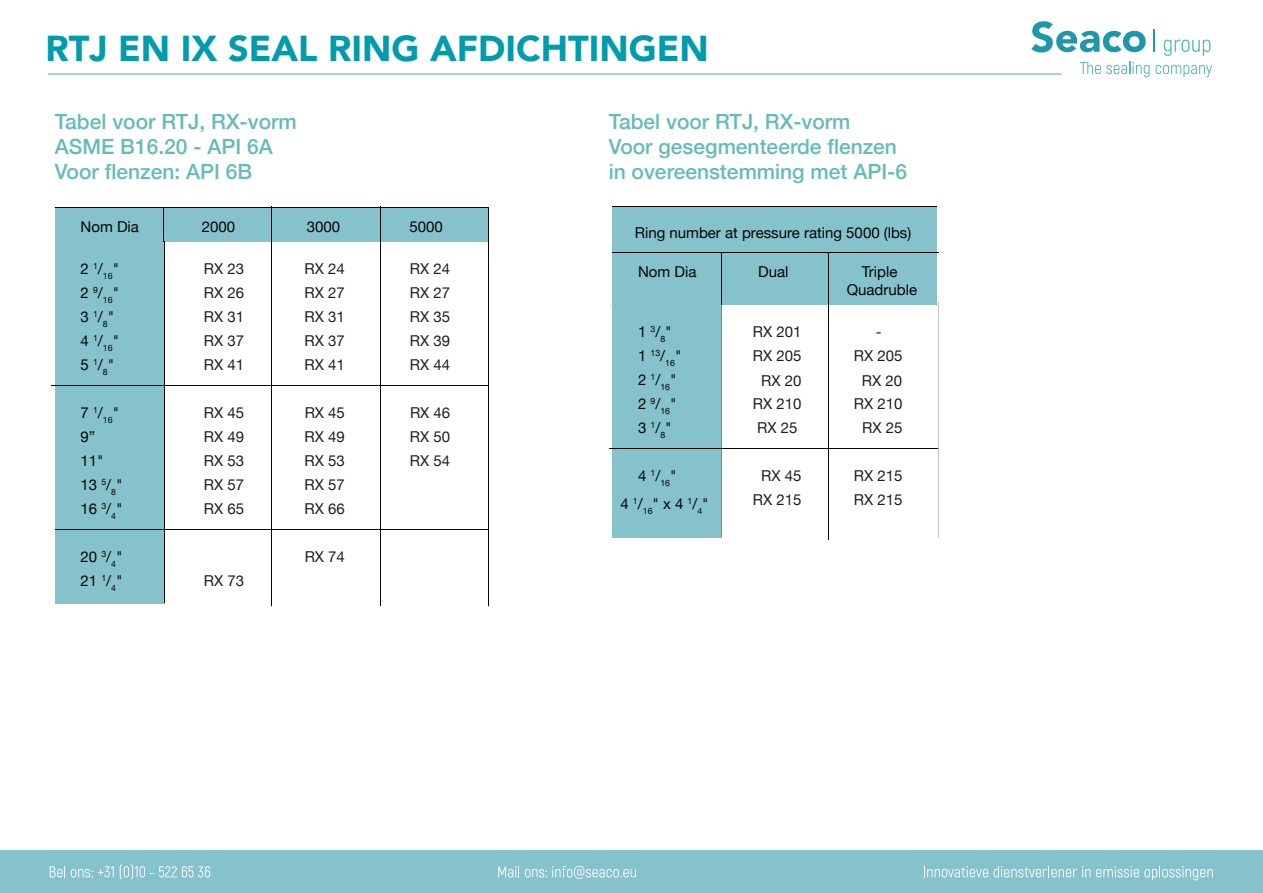
<style>
.page{position:relative;width:1263px;height:893px;background:#fff}
.page>*{position:absolute;margin:0;border:0;box-sizing:border-box;transform-origin:0 0}
.t1{font:900 36px "Avenir";color:#009bac}
.t2{font:500 21px/25.2px "Helvetica Neue";color:#66bbb9}
.t3{font:15px/18px "Helvetica Neue";color:#040503;text-align:center}
.t4{font:15px "Helvetica Neue";color:#211e1e}
.t5{font:8.7px "Helvetica Neue";color:#040503}
.s1{font-size:15px}
</style>
<div class="page">
<hr style="left:48px;top:73px;width:1013px;height:2px;background:#66bbb9">
<svg style="left:1031px;top:21px;width:115px;height:31px"></svg>
<svg style="left:1164px;top:40px;width:46px;height:16px"></svg>
<hr style="left:1153px;top:29px;width:2px;height:23px;background:#1d97aa">
<svg style="left:1080px;top:62px;width:69px;height:15px"></svg>
<svg style="left:1155px;top:65px;width:57px;height:12px"></svg>
<div style="left:0;top:850px;width:1263px;height:43px;background:#85c2cc"></div>
<svg style="left:50px;top:866px;width:15px;height:11px"></svg>
<svg style="left:71px;top:866px;width:43px;height:11px"></svg>
<svg style="left:120px;top:864px;width:90px;height:15px"></svg>
<svg style="left:498px;top:866px;width:21px;height:11px"></svg>
<svg style="left:525px;top:866px;width:111px;height:13px"></svg>
<svg style="left:924px;top:866px;width:64px;height:11px"></svg>
<svg style="left:994px;top:866px;width:96px;height:11px"></svg>
<svg style="left:1096px;top:866px;width:117px;height:14px"></svg>
<div style="left:55px;top:242px;width:109px;height:361px;background:#85c2cc"></div>
<div style="left:55px;top:207px;width:433px;height:35px;background:#85c2cc"></div>
<hr style="left:164px;top:385px;width:324px;height:1px;background:#050705">
<hr style="left:164px;top:529px;width:324px;height:1px;background:#050705">
<hr style="left:55px;top:207px;width:433px;height:1px;background:#050705">
<hr style="left:164px;top:242px;width:1px;height:361px;background:#050705">
<hr style="left:271px;top:242px;width:1px;height:364px;background:#050705">
<hr style="left:380px;top:242px;width:1px;height:364px;background:#050705">
<hr style="left:488px;top:207px;width:1px;height:399px;background:#050705">
<hr style="left:51px;top:385px;width:113px;height:1px;background:#040503">
<hr style="left:55px;top:529px;width:113px;height:1px;background:#040503">
<hr style="left:163px;top:207px;width:1px;height:35px;background:#040503">
<hr style="left:271px;top:206px;width:1px;height:35px;background:#040503">
<hr style="left:380px;top:206px;width:1px;height:35px;background:#040503">
<div style="left:612px;top:305px;width:109px;height:232px;background:#85c2cc"></div>
<div style="left:612px;top:206px;width:324px;height:99px;background:#85c2cc"></div>
<hr style="left:721px;top:448px;width:217px;height:1px;background:#050705">
<hr style="left:612px;top:206px;width:325px;height:1px;background:#050705">
<hr style="left:828px;top:305px;width:1px;height:235px;background:#050705">
<hr style="left:609px;top:448px;width:112px;height:1px;background:#040503">
<hr style="left:721px;top:253px;width:1px;height:52px;background:#040503">
<hr style="left:828px;top:252px;width:1px;height:52px;background:#040503">
<hr style="left:612px;top:252px;width:326px;height:1px;background:#040503">
<h1 class="t1" style="left:45px;top:25px;width:665px">RTJ EN IX SEAL RING AFDICHTINGEN</h1>
<h2 class="t2" style="left:55px;top:108px;width:243px">Tabel voor RTJ, RX-vorm<br>ASME B16.20 - API 6A<br>Voor flenzen: API 6B</h2>
<p class="t3" style="left:81px;top:217px;width:60px">Nom Dia</p>
<p class="t3" style="left:202px;top:217px;width:35px">2000</p>
<p class="t3" style="left:307px;top:217px;width:35px">3000</p>
<p class="t3" style="left:409px;top:217px;width:35px">5000</p>
<p class="t3" style="left:81px;top:259px;width:40px">2 <sup>1</sup>/<sub>16</sub>"</p>
<p class="t4" style="left:204px;top:259px;width:42px">RX 23</p>
<p class="t4" style="left:305px;top:259px;width:42px">RX 24</p>
<p class="t4" style="left:410px;top:259px;width:42px">RX 24</p>
<p class="t3" style="left:81px;top:283px;width:40px">2 <sup>9</sup>/<sub>16</sub>"</p>
<p class="t4" style="left:204px;top:283px;width:42px">RX 26</p>
<p class="t4" style="left:305px;top:283px;width:42px">RX 27</p>
<p class="t4" style="left:410px;top:283px;width:42px">RX 27</p>
<p class="t3" style="left:81px;top:307px;width:35px">3 <sup>1</sup>/<sub>8</sub>"</p>
<p class="t4" style="left:204px;top:307px;width:42px">RX 31</p>
<p class="t4" style="left:305px;top:307px;width:42px">RX 31</p>
<p class="t4" style="left:410px;top:307px;width:42px">RX 35</p>
<p class="t3" style="left:81px;top:331px;width:40px">4 <sup>1</sup>/<sub>16</sub>"</p>
<p class="t4" style="left:204px;top:331px;width:42px">RX 37</p>
<p class="t4" style="left:305px;top:331px;width:42px">RX 37</p>
<p class="t4" style="left:410px;top:331px;width:42px">RX 39</p>
<p class="t3" style="left:81px;top:355px;width:35px">5 <sup>1</sup>/<sub>8</sub>"</p>
<p class="t4" style="left:204px;top:355px;width:42px">RX 41</p>
<p class="t4" style="left:305px;top:355px;width:42px">RX 41</p>
<p class="t4" style="left:410px;top:355px;width:42px">RX 44</p>
<p class="t3" style="left:81px;top:403px;width:40px">7 <sup>1</sup>/<sub>16</sub>"</p>
<p class="t4" style="left:204px;top:403px;width:42px">RX 45</p>
<p class="t4" style="left:305px;top:403px;width:42px">RX 45</p>
<p class="t4" style="left:410px;top:403px;width:42px">RX 46</p>
<p class="t3" style="left:81px;top:427px;width:16px">9”</p>
<p class="t4" style="left:204px;top:427px;width:42px">RX 49</p>
<p class="t4" style="left:305px;top:427px;width:42px">RX 49</p>
<p class="t4" style="left:410px;top:427px;width:42px">RX 50</p>
<p class="t3" style="left:81px;top:451px;width:25px">11"</p>
<p class="t4" style="left:204px;top:451px;width:42px">RX 53</p>
<p class="t4" style="left:305px;top:451px;width:42px">RX 53</p>
<p class="t4" style="left:410px;top:451px;width:42px">RX 54</p>
<p class="t3" style="left:81px;top:475px;width:43px">13 <sup>5</sup>/<sub>8</sub>"</p>
<p class="t4" style="left:204px;top:475px;width:42px">RX 57</p>
<p class="t4" style="left:305px;top:475px;width:42px">RX 57</p>
<p class="t3" style="left:81px;top:499px;width:43px">16 <sup>3</sup>/<sub>4</sub>"</p>
<p class="t4" style="left:204px;top:499px;width:42px">RX 65</p>
<p class="t4" style="left:305px;top:499px;width:42px">RX 66</p>
<p class="t3" style="left:81px;top:547px;width:43px">20 <sup>3</sup>/<sub>4</sub>"</p>
<p class="t4" style="left:305px;top:547px;width:42px">RX 74</p>
<p class="t3" style="left:81px;top:571px;width:43px">21 <sup>1</sup>/<sub>4</sub>"</p>
<p class="t4" style="left:204px;top:571px;width:42px">RX 73</p>
<h2 class="t2" style="left:609px;top:108px;width:300px">Tabel voor RTJ, RX-vorm<br>Voor gesegmenteerde flenzen in overeenstemming met API-6</h2>
<p class="t3" style="left:635px;top:223px;width:278px">Ring number at pressure rating 5000 (lbs)</p>
<p class="t3" style="left:638px;top:262px;width:60px">Nom Dia</p>
<p class="t3" style="left:758px;top:262px;width:32px">Dual</p>
<p class="t3" style="left:847px;top:262px;width:72px">Triple<br>Quadruble</p>
<p class="t3" style="left:638px;top:322px;width:35px">1 <sup>3</sup>/<sub>8</sub>"</p>
<p class="t4" style="left:753px;top:322px;width:50px">RX 201</p>
<p class="t4" style="left:876px;top:322px;width:7px">-</p>
<p class="t5" style="left:638px;top:352px;width:45px"><span class="s1">1</span> 13<span class="s1">/</span>16<span class="s1">"</span></p>
<p class="t4" style="left:753px;top:346px;width:50px">RX 205</p>
<p class="t4" style="left:854px;top:346px;width:50px">RX 205</p>
<p class="t3" style="left:638px;top:370px;width:40px">2 <sup>1</sup>/<sub>16</sub>"</p>
<p class="t4" style="left:761px;top:372px;width:42px">RX 20</p>
<p class="t4" style="left:862px;top:372px;width:42px">RX 20</p>
<p class="t3" style="left:638px;top:394px;width:40px">2 <sup>9</sup>/<sub>16</sub>"</p>
<p class="t4" style="left:753px;top:394px;width:50px">RX 210</p>
<p class="t4" style="left:854px;top:394px;width:50px">RX 210</p>
<p class="t3" style="left:638px;top:418px;width:35px">3 <sup>1</sup>/<sub>8</sub>"</p>
<p class="t4" style="left:757px;top:418px;width:42px">RX 25</p>
<p class="t4" style="left:862px;top:418px;width:42px">RX 25</p>
<p class="t3" style="left:638px;top:466px;width:40px">4 <sup>1</sup>/<sub>16</sub>"</p>
<p class="t4" style="left:761px;top:466px;width:42px">RX 45</p>
<p class="t4" style="left:854px;top:466px;width:50px">RX 215</p>
<p class="t4" style="left:753px;top:490px;width:50px">RX 215</p>
<p class="t4" style="left:854px;top:490px;width:50px">RX 215</p>
<p class="t3" style="left:620px;top:494px;width:90px">4 <sup>1</sup>/<sub>16</sub>" x 4 <sup>1</sup>/<sub>4</sub>"</p>
</div>
